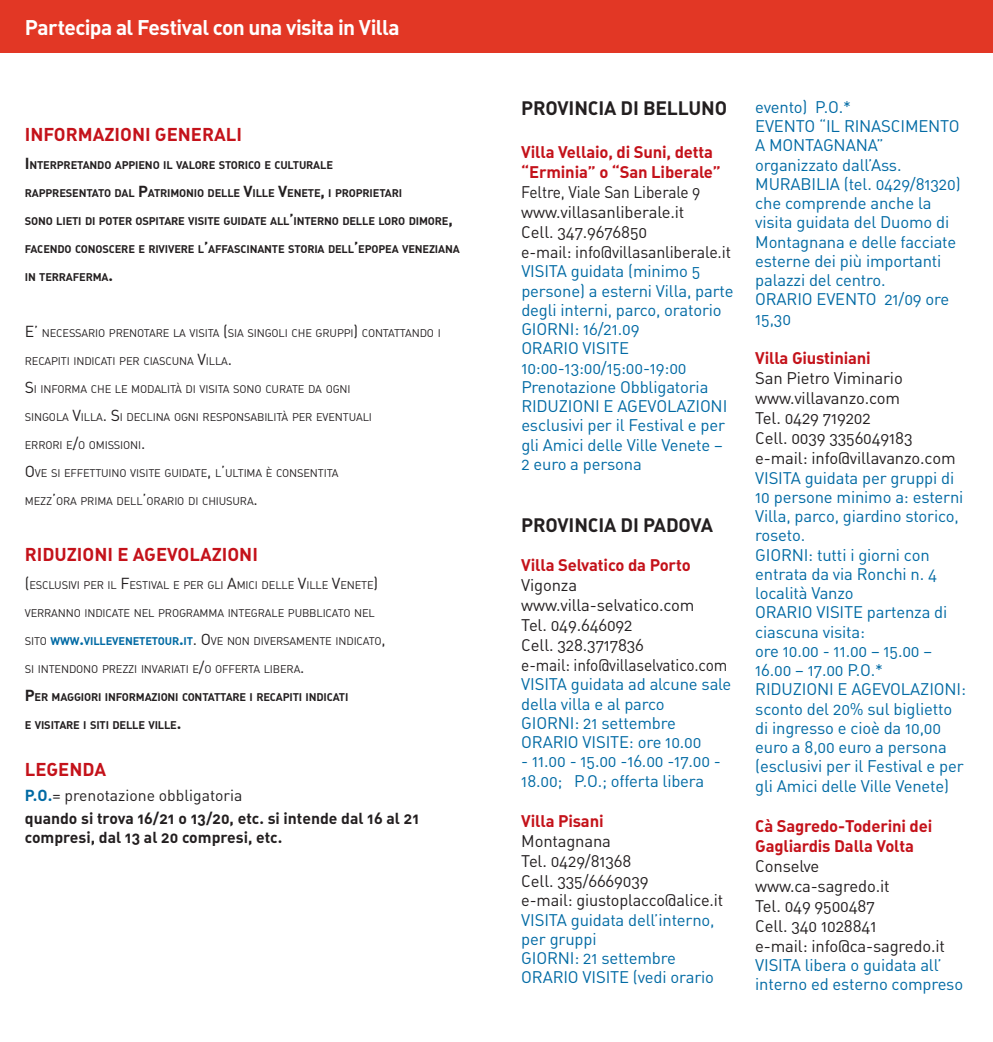
<style>
.page{position:relative;width:993px;height:1042px;background:#fff}
.page>*{position:absolute;margin:0;border:0;box-sizing:border-box;transform-origin:0 0}
.t1{font:21px "DIN Bold Alternate";letter-spacing:-.03em;color:#fff}
.t2{font:19.25px "DIN Bold Alternate";letter-spacing:-.01em;color:#231f20}
.t3{font:18.38px "DIN Bold Alternate";color:#c4121a}
.t4{font:16.62px/19.2px "DIN Regular Alternate";letter-spacing:-.01em;color:#006aa4}
.t5{font:16.62px/19.9px "DIN Regular Alternate";letter-spacing:-.01em;color:#231f20}
.t6{font:16.62px/19.9px "DIN Bold Alternate";letter-spacing:-.01em;color:#c4121a}
.t7{font:16.62px/19.9px "DIN Regular Alternate";letter-spacing:-.01em;color:#231f20;scale:.93 1}
.t8{font:15.75px/18.9px "DIN Bold Alternate";color:#231f20}
.t9{font:15.75px "DIN Regular Alternate";color:#231f20}
.t10{font:11.03px "DIN Regular Alternate";letter-spacing:-.015em;color:#231f20}
.t11{font:11.03px "DIN Bold Alternate";letter-spacing:-.015em;color:#231f20}
.s1{font-size:15.75px}
.s2{font-family:"DIN Bold Alternate";color:#006aa4}
.s3{font-family:"DIN Bold Alternate";font-size:15.75px;color:#006aa4}
</style>
<div class="page">
<div style="left:0;top:0;width:992px;height:53px;background:#e23725"></div>
<p class="t1" style="left:25px;top:13px;width:376px">Partecipa al Festival con una visita in Villa</p>
<p class="t3" style="left:25px;top:123px;width:99px">IN FORMAZIONI</p>
<p class="t3" style="left:155px;top:123px;width:24px">GENERALI</p>
<p class="t11" style="left:25px;top:158px;width:309px"><span class="s1">I</span> NTERPRETANDO APPIENO IL VALORE STORICO E CULTURALE</p>
<p class="t11" style="left:25px;top:186px;width:378px">RAPPRESENTATO DAL <span class="s1">P</span>ATRIMONIO DELLE <span class="s1">V</span>ILLE <span class="s1">V</span>ENETE<span class="s1">,</span> I PROPRIETARI</p>
<p class="t11" style="left:25px;top:214px;width:429px">SONO LIETI DI POTER OSPITARE VISITE GUIDATE ALL<span class="s1">’</span>INTERNO DELLE LORO DIMORE<span class="s1">,</span></p>
<p class="t11" style="left:25px;top:242px;width:436px">FACENDO CONOSCERE E RIVIVERE L<span class="s1">’</span>AFFASCINANTE STORIA DELL<span class="s1">’</span>EPOPEA VENEZIANA</p>
<p class="t11" style="left:25px;top:270px;width:90px">IN TERRAFERMA<span class="s1">.</span></p>
<p class="t10" style="left:25px;top:326px;width:417px"><span class="s1">E’</span> NECESSARIO PRENOTARE LA VISITA <span class="s1">(</span>SIA SINGOLI CHE GRUPPI<span class="s1">)</span> CONTATTANDO I</p>
<p class="t10" style="left:25px;top:354px;width:209px">RECAPITI INDICATI PER CIASCUNA <span class="s1">V</span>ILLA<span class="s1">.</span></p>
<p class="t10" style="left:25px;top:382px;width:327px"><span class="s1">S</span>I INFORMA CHE LE MODALITÀ DI VISITA SONO CURATE DA OGNI</p>
<p class="t10" style="left:25px;top:410px;width:348px">SINGOLA <span class="s1">V</span>ILLA<span class="s1">. S</span>I DECLINA OGNI RESPONSABILITÀ PER EVENTUALI</p>
<p class="t10" style="left:25px;top:438px;width:122px">ERRORI E<span class="s1">/</span>O OMISSIONI<span class="s1">.</span></p>
<p class="t10" style="left:25px;top:466px;width:315px"><span class="s1">O</span>VE SI EFFETTUINO VISITE GUIDATE <span class="s1">,</span> L<span class="s1">’</span>ULTIMA È CONSENTITA</p>
<p class="t10" style="left:25px;top:494px;width:234px">MEZZ<span class="s1">’</span>ORA PRIMA DELL<span class="s1">’</span>ORARIO DI CHIUSURA<span class="s1">.</span></p>
<p class="t3" style="left:25px;top:543px;width:11px">RIDU</p>
<p class="t3" style="left:67px;top:543px;width:20px">ZIONI</p>
<p class="t3" style="left:117px;top:543px;width:51px">E AGEVOLA</p>
<p class="t3" style="left:212px;top:543px;width:20px">ZIONI</p>
<p class="t10" style="left:25px;top:578px;width:355px"><span class="s1">(</span>ESCLUSIVI PER IL <span class="s1">F</span>ESTIVAL E PER GLI <span class="s1">A</span>MICI DELLE <span class="s1">V</span>ILLE <span class="s1">V</span>ENETE<span class="s1">)</span></p>
<p class="t10" style="left:25px;top:606px;width:351px">VERRANNO INDICATE NEL PROGRAMMA INTEGRALE PUBBLICATO NEL</p>
<p class="t10" style="left:25px;top:634px;width:362px">SITO <span class="s2">WWW</span><span class="s3">.</span><span class="s2">VILLEVENETETOUR</span><span class="s3">.</span><span class="s2">IT</span><span class="s1">. O</span>VE NON DIVE RSAME NTE INDICATO<span class="s1">,</span></p>
<p class="t10" style="left:25px;top:662px;width:281px">SI INTENDONO PREZZI INVARIATI E<span class="s1">/</span>O OFFERTA LIBERA<span class="s1">.</span></p>
<p class="t11" style="left:25px;top:690px;width:325px"><span class="s1">P</span>ER MAGGIORI INFORMAZIONI CONTATTARE I RECAPITI INDICATI</p>
<p class="t11" style="left:25px;top:718px;width:158px">E VISITARE I SITI DELLE VILLE<span class="s1">.</span></p>
<p class="t3" style="left:25px;top:758px;width:46px">LEGENDA</p>
<p class="t9" style="left:25px;top:785px;width:219px"><span class="s2">P.O.</span>= prenotazione obbligatoria</p>
<p class="t8" style="left:25px;top:808px;width:396px">quando si trova 16/21 o 13/20, etc. si intende dal 16 al 21 compresi, dal 13 al 20 compresi, etc.</p>
<p class="t2" style="left:521px;top:96px;width:207px">PROVINCIA DI BELLUNO</p>
<p class="t6" style="left:521px;top:142px;width:201px">Villa Vellaio, di Suni, detta “Erminia” o “San Liberale”</p>
<p class="t7" style="left:521px;top:182px;width:227px">Feltre, Viale San Liberale 9 www.villasanliberale.it<br>Cell. 347.9676850<br>e-mail: info@villasanliberale.it</p>
<p class="t4" style="left:521px;top:261px;width:214px">VISITA guidata (minimo 5 persone) a esterni Villa, parte degli interni, parco, oratorio<br>GIORNI: 16/21.09<br>ORARIO VISITE<br>10:00-13:00/15:00-19:00<br>Prenotazione Obbligatoria<br>RIDUZIONI E AGEVOLAZIONI esclusivi per il Festival e per gli Amici delle Ville Venete –<br>2 euro a persona</p>
<p class="t2" style="left:521px;top:512px;width:193px">PROVINCIA DI PADOVA</p>
<p class="t6" style="left:521px;top:555px;width:171px">Villa Selvatico da Porto</p>
<p class="t5" style="left:521px;top:575px;width:207px">Vigonza www.villa-selvatico.com<br>Tel. 049.646092<br>Cell. 328.3717836<br>e-mail: info@villaselvatico.com</p>
<p class="t4" style="left:521px;top:674px;width:211px">VISITA guidata ad alcune sale della villa e al parco<br>GIORNI: 21 settembre<br>ORARIO VISITE: ore 10.00</p>
<p class="t4" style="left:521px;top:751px;width:201px">- 11.00 - 15.00 -16.00 -17.00 -<br>18.00; P.O.; offerta libera</p>
<p class="t6" style="left:521px;top:810px;width:84px">Villa Pisani</p>
<p class="t5" style="left:521px;top:830px;width:203px">Montagnana<br>Tel. 0429/81368<br>Cell. 335/6669039<br>e-mail: giustoplacco@alice.it</p>
<p class="t4" style="left:521px;top:910px;width:195px">VISITA guidata dell’interno, per gruppi<br>GIORNI: 21 settembre<br>ORARIO VISITE (vedi orario</p>
<p class="t4" style="left:755px;top:97px;width:207px">evento) P.O.*<br>EVENTO “IL RINASCIMENTO<br>A MONTAGNANA” organizzato dall’Ass.<br>MURABILIA (tel. 0429/81320) che comprende anche la visita guidata del Duomo di<br>Montagnana e delle facciate esterne dei più importanti palazzi del centro.<br>ORARIO EVENTO 21/09 ore<br>15,30</p>
<p class="t6" style="left:755px;top:348px;width:117px">Villa Giustiniani</p>
<p class="t5" style="left:755px;top:368px;width:202px">San Pietro Viminario www.villavanzo.com<br>Tel. 0429 719202<br>Cell. 0039 3356049183 e-mail: info@villavanzo.com</p>
<p class="t4" style="left:755px;top:467px;width:212px">VISITA guidata per gruppi di<br>10 persone minimo a: esterni<br>Villa, parco, giardino storico, roseto.<br>GIORNI: tutti i giorni con entrata da via Ronchi n. 4 località Vanzo<br>ORARIO VISITE partenza di ciascuna visita:<br>ore 10.00 - 11.00 – 15.00 –<br>16.00 – 17.00 P.O.*<br>RIDUZIONI E AGEVOLAZIONI: sconto del 20% sul biglietto di ingresso e cioè da 10,00 euro a 8,00 euro a persona (esclusivi per il Festival e per gli Amici delle Ville Venete)</p>
<p class="t6" style="left:755px;top:815px;width:178px">Cà Sagredo-Toderini dei<br>Gagliardis Dalla Volta</p>
<p class="t5" style="left:755px;top:856px;width:191px">Conselve www.ca-sagredo.it<br>Tel. 049 9500487<br>Cell. 340 1028841<br>e-mail: info@ca-sagredo.it</p>
<p class="t4" style="left:755px;top:955px;width:209px">VISITA libera o guidata all’ interno ed esterno compreso</p>
</div>
